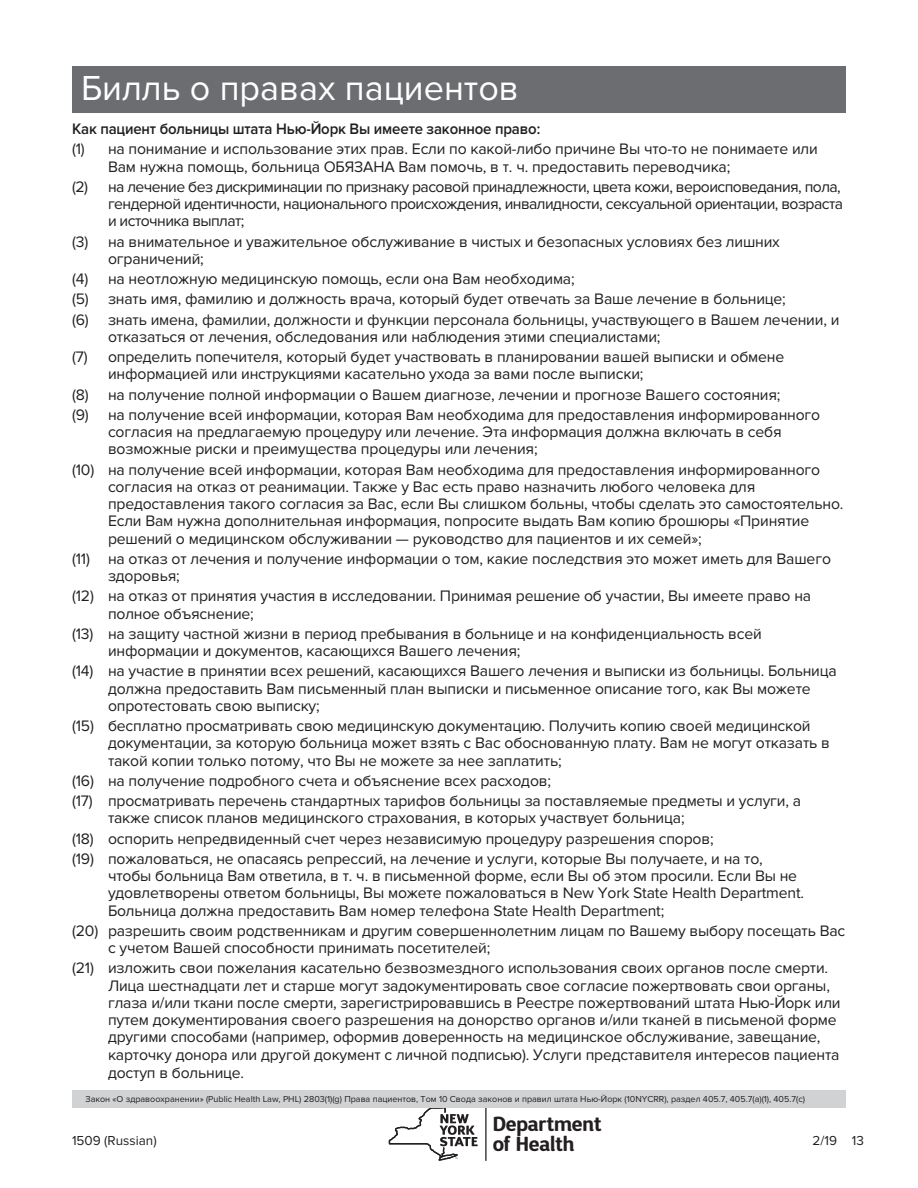
<style>
.page{position:relative;width:918px;height:1188px;background:#fff}
.page>*{position:absolute;margin:0;border:0;box-sizing:border-box;transform-origin:0 0}
.head_a{font:36px "Proxima Nova";color:#fff}
.t1{font:700 20.4px/20.7px "D Sari";letter-spacing:-.01em;color:#231f20}
.body_text{font:15.75px/17.2px "Proxima Nova";letter-spacing:-.01em;color:#231f20}
.Bill_of_rights{font:15.75px/17.2px "Proxima Nova";letter-spacing:-.01em;color:#231f20}
.body_text-2{font:15.75px/17.2px "Proxima Nova";letter-spacing:-.035em;color:#231f20}
.body_text-3{font:600 15.75px "Proxima Nova";letter-spacing:-.01em;color:#231f20;scale:.95 1}
.footnote{font:13.5px "Proxima Nova";color:#231f20}
.footnote-2{font:9px "Proxima Nova";color:#231f20}
</style>
<div class="page">
<hr style="left:485px;top:1107px;width:2px;height:54px;background:#231f20">
<svg style="left:389px;top:1108px;width:89px;height:53px"></svg>
<div style="left:72px;top:66px;width:774px;height:46px;background:#6c6d70"></div>
<div style="left:72px;top:1090px;width:774px;height:18px;background:#d1d2d4"></div>
<p class="head_a" style="left:81px;top:68px;width:439px">Билль о правах пациентов</p>
<p class="body_text-3" style="left:72px;top:120px;width:494px">Как пациент больницы штата Нью-Йорк Вы имеете законное право:</p>
<p class="body_text" style="left:108px;top:141px;width:711px;text-indent:-36px">(1) на понимание и использование этих прав. Если по какой-либо причине Вы что-то не понимаете или<br>Вам нужна помощь, больница ОБЯЗАНА Вам помочь, в т. ч. предоставить переводчика;</p>
<p class="body_text-2" style="left:108px;top:178px;width:737px;text-indent:-36px">(2) на лечение без дискриминации по признаку расовой принадлежности, цвета кожи, вероисповедания, пола, гендерной идентичности, национального происхождения, инвалидности, сексуальной ориентации, возраста и источника выплат;</p>
<p class="body_text" style="left:108px;top:233px;width:673px;text-indent:-36px">(3) на внимательное и уважительное обслуживание в чистых и безопасных условиях без лишних ограничений;</p>
<p class="body_text" style="left:72px;top:271px;width:504px">(4) на неотложную медицинскую помощь, если она Вам необходима;</p>
<p class="body_text" style="left:72px;top:291px;width:715px">(5) знать имя, фамилию и должность врача, который будет отвечать за Ваше лечение в больнице;</p>
<p class="body_text" style="left:108px;top:311px;width:733px;text-indent:-36px">(6) знать имена, фамилии, должности и функции персонала больницы, участвующего в Вашем лечении, и отказаться от лечения, обследования или наблюдения этими специалистами;</p>
<p class="body_text" style="left:108px;top:349px;width:678px;text-indent:-36px">(7) определить попечителя, который будет участвовать в планировании вашей выписки и обмене информацией или инструкциями касательно ухода за вами после выписки;</p>
<p class="body_text" style="left:72px;top:386px;width:710px">(8) на получение полной информации о Вашем диагнозе, лечении и прогнозе Вашего состояния;</p>
<p class="body_text" style="left:108px;top:406px;width:714px;text-indent:-36px">(9) на получение всей информации, которая Вам необходима для предоставления информированного согласия на предлагаемую процедуру или лечение. Эта информация должна включать в себя возможные риски и преимущества процедуры или лечения;</p>
<p class="body_text" style="left:108px;top:461px;width:737px;text-indent:-36px">(10) на получение всей информации, которая Вам необходима для предоставления информированного согласия на отказ от реанимации. Также у Вас есть право назначить любого человека для предоставления такого согласия за Вас, если Вы слишком больны, чтобы сделать это самостоятельно.<br>Если Вам нужна дополнительная информация, попросите выдать Вам копию брошюры «Принятие решений о медицинском обслуживании — руководство для пациентов и их семей»;</p>
<p class="body_text" style="left:108px;top:550px;width:725px;text-indent:-36px">(11) на отказ от лечения и получение информации о том, какие последствия это может иметь для Вашего здоровья;</p>
<p class="Bill_of_rights" style="left:108px;top:588px;width:705px;text-indent:-36px">(12) на отказ от принятия участия в исследовании. Принимая решение об участии, Вы имеете право на полное объяснение;</p>
<p class="Bill_of_rights" style="left:108px;top:625px;width:655px;text-indent:-36px">(13) на защиту частной жизни в период пребывания в больнице и на конфиденциальность всей информации и документов, касающихся Вашего лечения;</p>
<p class="body_text" style="left:108px;top:663px;width:730px;text-indent:-36px">(14) на участие в принятии всех решений, касающихся Вашего лечения и выписки из больницы. Больница должна предоставить Вам письменный план выписки и письменное описание того, как Вы можете опротестовать свою выписку;</p>
<p class="body_text" style="left:108px;top:718px;width:723px;text-indent:-36px">(15) бесплатно просматривать свою медицинскую документацию. Получить копию своей медицинской документации, за которую больница может взять с Вас обоснованную плату. Вам не могут отказать в такой копии только потому, что Вы не можете за нее заплатить;</p>
<p class="body_text" style="left:72px;top:772px;width:481px">(16) на получение подробного счета и объяснение всех расходов;</p>
<p class="body_text" style="left:108px;top:793px;width:695px;text-indent:-36px">(17) просматривать перечень стандартных тарифов больницы за поставляемые предметы и услуги, а также список планов медицинского страхования, в которых участвует больница;</p>
<p class="body_text" style="left:72px;top:830px;width:643px">(18) оспорить непредвиденный счет через независимую процедуру разрешения споров;</p>
<p class="body_text" style="left:108px;top:850px;width:698px;text-indent:-36px">(19) пожаловаться, не опасаясь репрессий, на лечение и услуги, которые Вы получаете, и на то, чтобы больница Вам ответила, в т. ч. в письменной форме, если Вы об этом просили. Если Вы не удовлетворены ответом больницы, Вы можете пожаловаться в New York State Health Department.<br>Больница должна предоставить Вам номер телефона State Health Department;</p>
<p class="body_text" style="left:108px;top:922px;width:739px;text-indent:-36px">(20) разрешить своим родственникам и другим совершеннолетним лицам по Вашему выбору посещать Вас с учетом Вашей способности принимать посетителей;</p>
<p class="body_text" style="left:108px;top:960px;width:734px;text-indent:-36px">(21) изложить свои пожелания касательно безвозмездного использования своих органов после смерти.<br>Лица шестнадцати лет и старше могут задокументировать свое согласие пожертвовать свои органы, глаза и/или ткани после смерти, зарегистрировавшись в Реестре пожертвований штата Нью-Йорк или путем документирования своего разрешения на донорство органов и/или тканей в письменой форме другими способами (например, оформив доверенность на медицинское обслуживание, завещание, карточку донора или другой документ с личной подписью). Услуги представителя интересов пациента доступ в больнице.</p>
<p class="footnote-2" style="left:86px;top:1094px;width:721px">Закон «О здравоохранении» (Public Health Law, PHL) 2803(1)(g) Права пациентов, Том 10 Свода законов и правил штата Нью-Йорк (10NYCRR), раздел 405.7, 405.7(а)(1), 405.7(с)</p>
<p class="footnote" style="left:72px;top:1132px;width:86px">1509 (Russian)</p>
<p class="footnote" style="left:813px;top:1132px;width:26px">2/19</p>
<p class="t1" style="left:493px;top:1113px;width:110px">Department of Health</p>
<p class="footnote" style="left:852px;top:1132px;width:14px">13</p>
</div>
